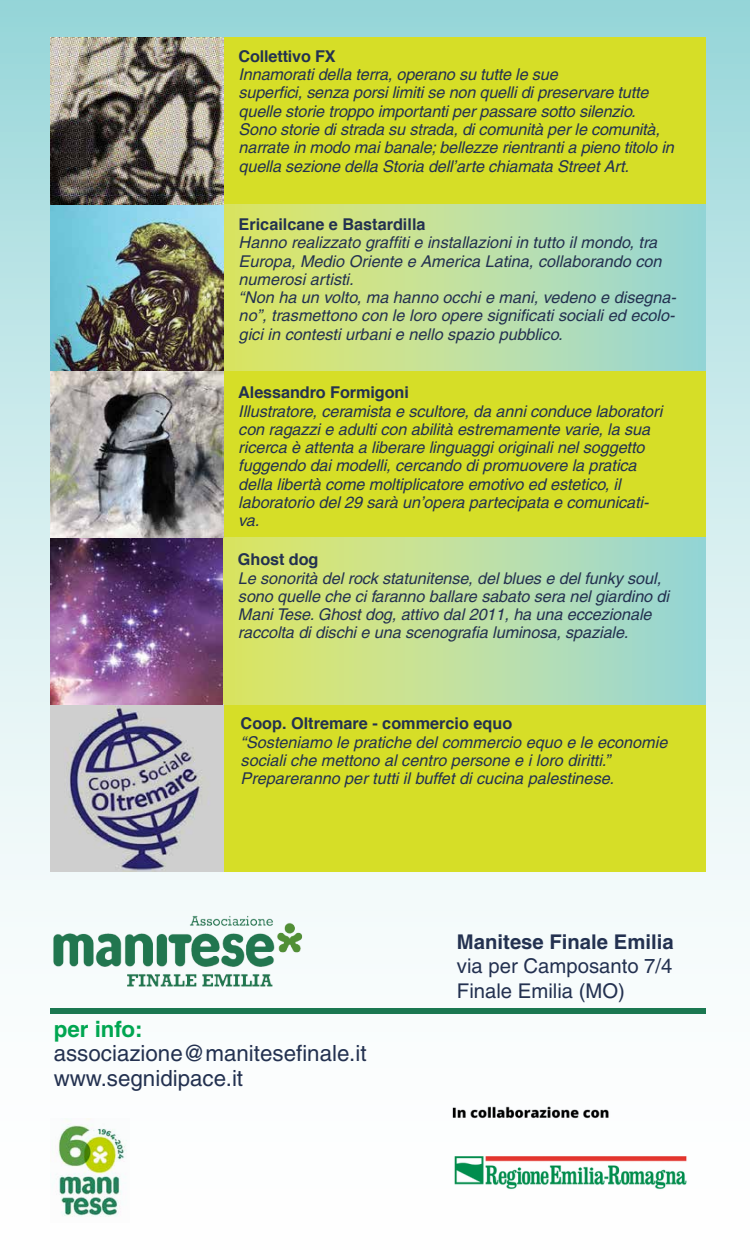
<style>
.page{position:relative;width:750px;height:1250px;background:#fff}
.page>*{position:absolute;margin:0;border:0;box-sizing:border-box;transform-origin:0 0}
.t1{font:22.38px/24.4px "Helvetica";color:#233150}
.t2{font:700 22.38px "Helvetica";color:#00a651}
.t3{font:20.25px/24.4px "Helvetica";color:#233150}
.t4{font:700 20.25px "Helvetica";color:#233150}
.t5{font:italic 16.25px/18.2px "Helvetica";letter-spacing:-.005em;color:#233150}
.t6{font:700 16.25px "Helvetica";color:#233150}
</style>
<div class="page">
<div style="left:0;top:0;width:750px;height:1250px;background:linear-gradient(to bottom,#a2dadd,#fff)"></div>
<img style="left:50px;top:899px;width:256px;height:107px">
<img style="left:433px;top:1067px;width:269px;height:161px">
<img style="left:51px;top:1119px;width:79px;height:103px">
<div style="left:50px;top:1009px;width:655px;height:5px;background:#1b7851"></div>
<div style="left:56px;top:37px;width:649px;height:167px;background:#d6de27"></div>
<div style="left:56px;top:371px;width:650px;height:167px;background:#d6de27"></div>
<svg style="left:223px;top:204px;width:483px;height:167px;background:#bdde9f"></svg>
<svg style="left:223px;top:538px;width:482px;height:167px;background:#bddf9e"></svg>
<div style="left:56px;top:705px;width:649px;height:167px;background:#d6de27"></div>
<img style="left:50px;top:37px;width:173px;height:835px">
<p class="t6" style="left:239px;top:46px;width:99px">Collettivo FX</p>
<p class="t5" style="left:239px;top:65px;width:437px">Innamorati della terra, operano su tutte le sue<br>superfici, senza porsi limiti se non quelli di preservare tutte quelle storie troppo importanti per passare sotto silenzio.<br>Sono storie di strada su strada, di comunità per le comunità, narrate in modo mai banale; bellezze rientranti a pieno titolo in quella sezione della Storia dell’arte chiamata Street Art.</p>
<p class="t6" style="left:239px;top:214px;width:188px">Ericailcane e Bastardilla</p>
<p class="t5" style="left:239px;top:233px;width:439px">Hanno realizzato graffiti e installazioni in tutto il mondo, tra Europa, Medio Oriente e America Latina, collaborando con numerosi artisti.<br>“Non ha un volto, ma hanno occhi e mani, vedeno e disegna&shy;no”, trasmettono con le loro opere significati sociali ed ecolo&shy;gici in contesti urbani e nello spazio pubblico.</p>
<p class="t6" style="left:238px;top:382px;width:172px">Alessandro Formigoni</p>
<p class="t5" style="left:238px;top:402px;width:425px">Illustratore, ceramista e scultore, da anni conduce laboratori con ragazzi e adulti con abilità estremamente varie, la sua ricerca è attenta a liberare linguaggi originali nel soggetto fuggendo dai modelli, cercando di promuovere la pratica della libertà come moltiplicatore emotivo ed estetico, il laboratorio del 29 sarà un’opera partecipata e comunicati&shy;va.</p>
<p class="t6" style="left:238px;top:549px;width:82px">Ghost dog</p>
<p class="t5" style="left:238px;top:569px;width:433px">Le sonorità del rock statunitense, del blues e del funky soul, sono quelle che ci faranno ballare sabato sera nel giardino di Mani Tese. Ghost dog, attivo dal 2011, ha una eccezionale raccolta di dischi e una scenografia luminosa, spaziale.</p>
<p class="t6" style="left:241px;top:713px;width:273px">Coop. Oltremare - commercio equo</p>
<p class="t5" style="left:241px;top:733px;width:428px">“Sosteniamo le pratiche del commercio equo e le economie sociali che mettono al centro persone e i loro diritti.”<br>Prepareranno per tutti il buffet di cucina palestinese.</p>
<h1 class="t2" style="left:54px;top:1016px;width:90px">per info:</h1>
<h1 class="t1" style="left:54px;top:1041px;width:314px">associazione@manitesefinale.it www.segnidipace.it</h1>
<p class="t4" style="left:457px;top:930px;width:218px">Manitese Finale Emilia</p>
<p class="t3" style="left:457px;top:954px;width:217px">via per Camposanto 7/4<br>Finale Emilia (MO)</p>
</div>
